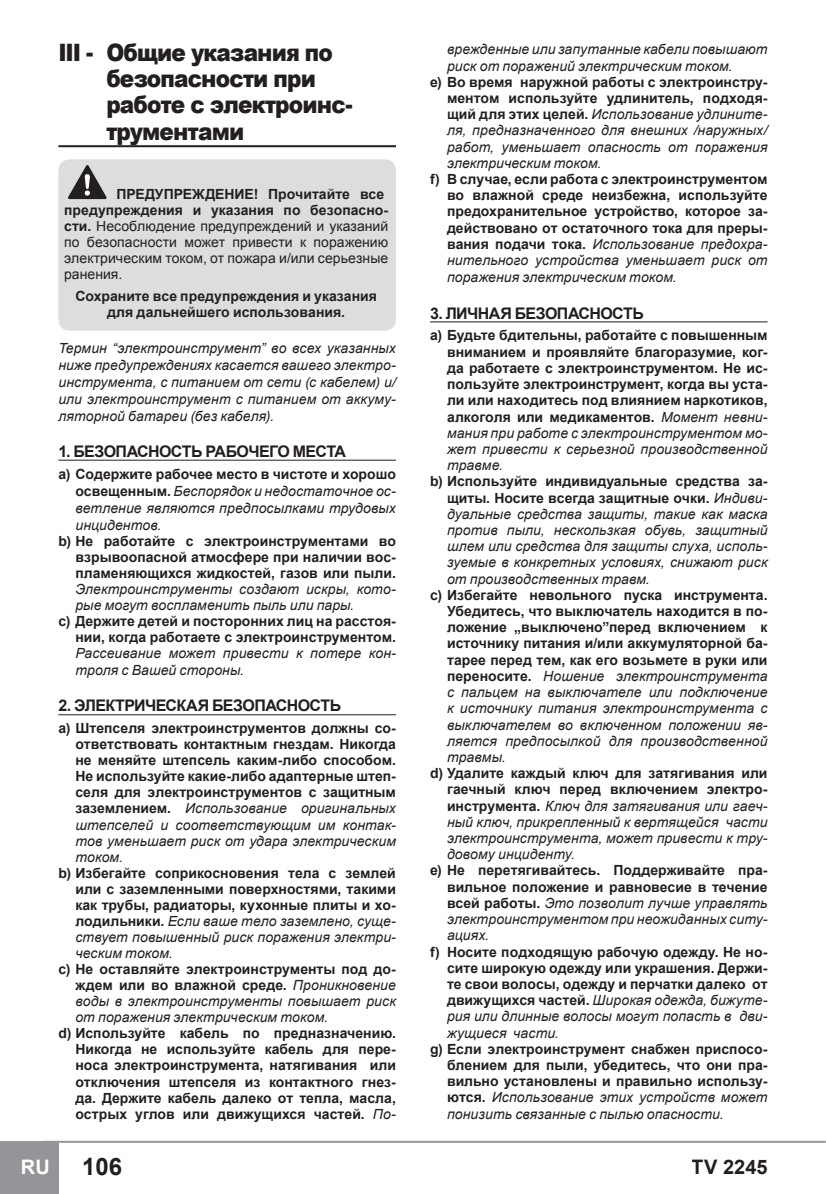
<style>
.page{position:relative;width:826px;height:1194px;background:#fff}
.page>*{position:absolute;margin:0;border:0;box-sizing:border-box;transform-origin:0 0}
.Big_Title{font:900 24px/26px "Arial";letter-spacing:-.04em;color:#231f20;scale:.9 1}
.t1{font:700 24px "Arial";color:#231f20}
.t2{font:700 20px "Arial";color:#231f20}
.t3{font:700 20px "Arial";color:#fff}
.title-underline{font:700 16px "Arial";letter-spacing:-.04em;color:#231f20}
.bullets-letter{font:700 14px/16.2px "Arial";color:#231f20;text-align:justify}
.bullets-letter-2{font:italic 14px/16.2px "Arial";letter-spacing:.005em;color:#231f20;text-align:justify}
.t4{font:14px/16px "Arial";letter-spacing:.005em;color:#231f20}
.s1{font-weight:700}
.s2{font-weight:700;font-style:normal}
.s3{font-weight:400;font-style:italic}
</style>
<div class="page">
<div style="left:0;top:1141px;width:58px;height:53px;background:#939598"></div>
<hr style="left:44px;top:1141px;width:780px;height:2px;background:#939598">
<hr style="left:58px;top:145px;width:338px;height:2px;background:#231f20">
<hr style="left:58px;top:460px;width:338px;height:1px;background:#231f20">
<hr style="left:58px;top:714px;width:338px;height:1px;background:#231f20">
<div style="left:58px;top:159px;width:338px;height:172px;background:#dcdddf;border-radius:11px"></div>
<svg style="left:68px;top:165px;width:38px;height:34px"></svg>
<hr style="left:430px;top:321px;width:337px;height:1px;background:#231f20">
<p class="Big_Title" style="left:106px;top:39px;width:275px;text-indent:-48px">III - Общие указания по безопасности при работе с электроинс&shy;трументами</p>
<p class="t4" style="left:64px;top:186px;width:326px;text-indent:52px"><span class="s1">ПРЕДУПРЕЖДЕНИЕ! Прочитайте все предупреждения и указания по безопасно&shy;сти.</span> Несоблюдение предупреждений и указаний по безопасности может привести к поражению электрическим током, от пожара и/или серьезные ранения.</p>
<p class="bullets-letter" style="left:75px;top:288px;width:303px;text-align:center">Сохраните все предупреждения и указания для дальнейшего использования.</p>
<p class="bullets-letter-2" style="left:58px;top:340px;width:339px;line-height:16.8px">Термин “электроинструмент” во всех указанных ниже предупреждениях касается вашего электро&shy;инструмента, с питанием от сети (с кабелем) и/ или электроинструмент с питанием от аккуму&shy;ляторной батареи (без кабеля).</p>
<p class="title-underline" style="left:58px;top:441px;width:289px">1. БЕЗОПАСНОСТЬ РАБОЧЕГО МЕСТА</p>
<p class="bullets-letter-2" style="left:75px;top:466px;width:322px;line-height:16.8px;text-indent:-17px"><span class="s2">a) Содержите рабочее место в чистоте и хорошо освещенным.</span> Беспорядок и недостаточное ос&shy;ветление являются предпосылками трудовых инцидентов.</p>
<p class="bullets-letter" style="left:75px;top:533px;width:322px;text-indent:-17px">b) Не работайте с электроинструментами во взрывоопасной атмосфере при наличии вос&shy;пламеняющихся жидкостей, газов или пыли.<br><span class="s3">Электроинструменты создают искры, кото&shy;рые могут воспламенить пыль или пары.</span></p>
<p class="bullets-letter" style="left:75px;top:614px;width:322px;text-indent:-17px">c) Держите детей и посторонних лиц на расстоя&shy;нии, когда работаете с электроинструментом.<br><span class="s3">Рассеивание может привести к потере кон&shy;троля с Вашей стороны.</span></p>
<p class="title-underline" style="left:58px;top:695px;width:284px">2. ЭЛЕКТРИЧЕСКАЯ БЕЗОПАСНОСТЬ</p>
<p class="bullets-letter" style="left:75px;top:721px;width:322px;text-indent:-17px">a) Штепселя электроинструментов должны со&shy;ответствовать контактным гнездам. Никогда не меняйте штепсель каким-либо способом.<br>Не используйте какие-либо адаптерные штеп&shy;селя для электроинструментов с защитным заземлением. <span class="s3">Использование оригинальных штепселей и соответствующим им контак&shy;тов уменьшает риск от удара электрическим током.</span></p>
<p class="bullets-letter" style="left:75px;top:865px;width:322px;text-indent:-17px">b) Избегайте соприкосновения тела с землей или с заземленными поверхностями, такими как трубы, радиаторы, кухонные плиты и хо&shy;лодильники. <span class="s3">Если ваше тело заземлено, суще&shy;ствует повышенный риск поражения электри&shy;ческим током.</span></p>
<p class="bullets-letter-2" style="left:75px;top:961px;width:322px;text-indent:-17px"><span class="s2">c) Не оставляйте электроинструменты под до&shy;ждем или во влажной среде.</span> Проникновение воды в электроинструменты повышает риск от поражения электрическим током.</p>
<p class="bullets-letter" style="left:75px;top:1026px;width:322px;text-indent:-17px">d) Используйте кабель по предназначению.<br>Никогда не используйте кабель для пере&shy;носа электроинструмента, натягивания или отключения штепселя из контактного гнез&shy;да. Держите кабель далеко от тепла, масла, острых углов или движущихся частей. <span class="s3">По-</span></p>
<p class="bullets-letter-2" style="left:447px;top:42px;width:322px">врежденные или запутанные кабели повышают риск от поражений электрическим током.</p>
<p class="bullets-letter-2" style="left:447px;top:74px;width:322px;text-indent:-17px"><span class="s2">e) Во время наружной работы с электроинстру&shy;ментом используйте удлинитель, подходя&shy;щий для этих целей.</span> Использование удлините&shy;ля, предназначенного для внешних /наружных/ работ, уменьшает опасность от поражения электрическим током.</p>
<p class="bullets-letter" style="left:447px;top:171px;width:322px;text-indent:-17px">f) В случае, если работа с электроинструментом во влажной среде неизбежна, используйте предохранительное устройство, которое за&shy;действовано от остаточного тока для преры&shy;вания подачи тока. <span class="s3">Использование предохра&shy;нительного устройства уменьшает риск от поражения электрическим током.</span></p>
<p class="title-underline" style="left:430px;top:302px;width:215px">3. ЛИЧНАЯ БЕЗОПАСНОСТЬ</p>
<p class="bullets-letter" style="left:447px;top:328px;width:322px;text-indent:-17px">a) Будьте бдительны, работайте с повышенным вниманием и проявляйте благоразумие, ког&shy;да работаете с электроинструментом. Не ис&shy;пользуйте электроинструмент, когда вы уста&shy;ли или находитесь под влиянием наркотиков, алкоголя или медикаментов. <span class="s3">Момент невни&shy;мания при работе с электроинструментом мо&shy;жет привести к серьезной производственной травме.</span></p>
<p class="bullets-letter-2" style="left:447px;top:473px;width:322px;text-indent:-17px"><span class="s2">b) Используйте индивидуальные средства за&shy;щиты. Носите всегда защитные очки.</span> Индиви&shy;дуальные средства защиты, такие как маска против пыли, нескользкая обувь, защитный шлем или средства для защиты слуха, исполь&shy;зуемые в конкретных условиях, снижают риск от производственных травм.</p>
<p class="bullets-letter" style="left:447px;top:587px;width:322px;text-indent:-17px">c) Избегайте невольного пуска инструмента.<br>Убедитесь, что выключатель находится в по&shy;ложение „выключено”перед включением к источнику питания и/или аккумуляторной ба&shy;тарее перед тем, как его возьмете в руки или переносите. <span class="s3">Ношение электроинструмента с пальцем на выключателе или подключение к источнику питания электроинструмента с выключателем во включенном положении яв&shy;ляется предпосылкой для производственной травмы.</span></p>
<p class="bullets-letter-2" style="left:447px;top:765px;width:322px;text-indent:-17px"><span class="s2">d) Удалите каждый ключ для затягивания или гаечный ключ перед включением электро&shy;инструмента.</span> Ключ для затягивания или гаеч&shy;ный ключ, прикрепленный к вертящейся части электроинструмента, может привести к тру&shy;довому инциденту.</p>
<p class="bullets-letter" style="left:447px;top:863px;width:322px;text-indent:-17px">e) Не перетягивайтесь. Поддерживайте пра&shy;вильное положение и равновесие в течение всей работы. <span class="s3">Это позволит лучше управлять электроинструментом при неожиданных ситу&shy;ациях.</span></p>
<p class="bullets-letter" style="left:447px;top:944px;width:322px;text-indent:-17px">f) Носите подходящую рабочую одежду. Не но&shy;сите широкую одежду или украшения. Держи&shy;те свои волосы, одежду и перчатки далеко от движущихся частей. <span class="s3">Широкая одежда, бижуте&shy;рия или длинные волосы могут попасть в дви&shy;жущиеся части.</span></p>
<p class="bullets-letter" style="left:447px;top:1041px;width:322px;text-indent:-17px">g) Если электроинструмент снабжен приспосо&shy;блением для пыли, убедитесь, что они пра&shy;вильно установлены и правильно использу&shy;ются. <span class="s3">Использование этих устройств может понизить связанные с пылью опасности.</span></p>
<h2 class="t3" style="left:21px;top:1153px;width:30px">RU</h2>
<h1 class="t1" style="left:82px;top:1151px;width:42px">106</h1>
<h2 class="t2" style="left:691px;top:1153px;width:77px">TV 2245</h2>
</div>
